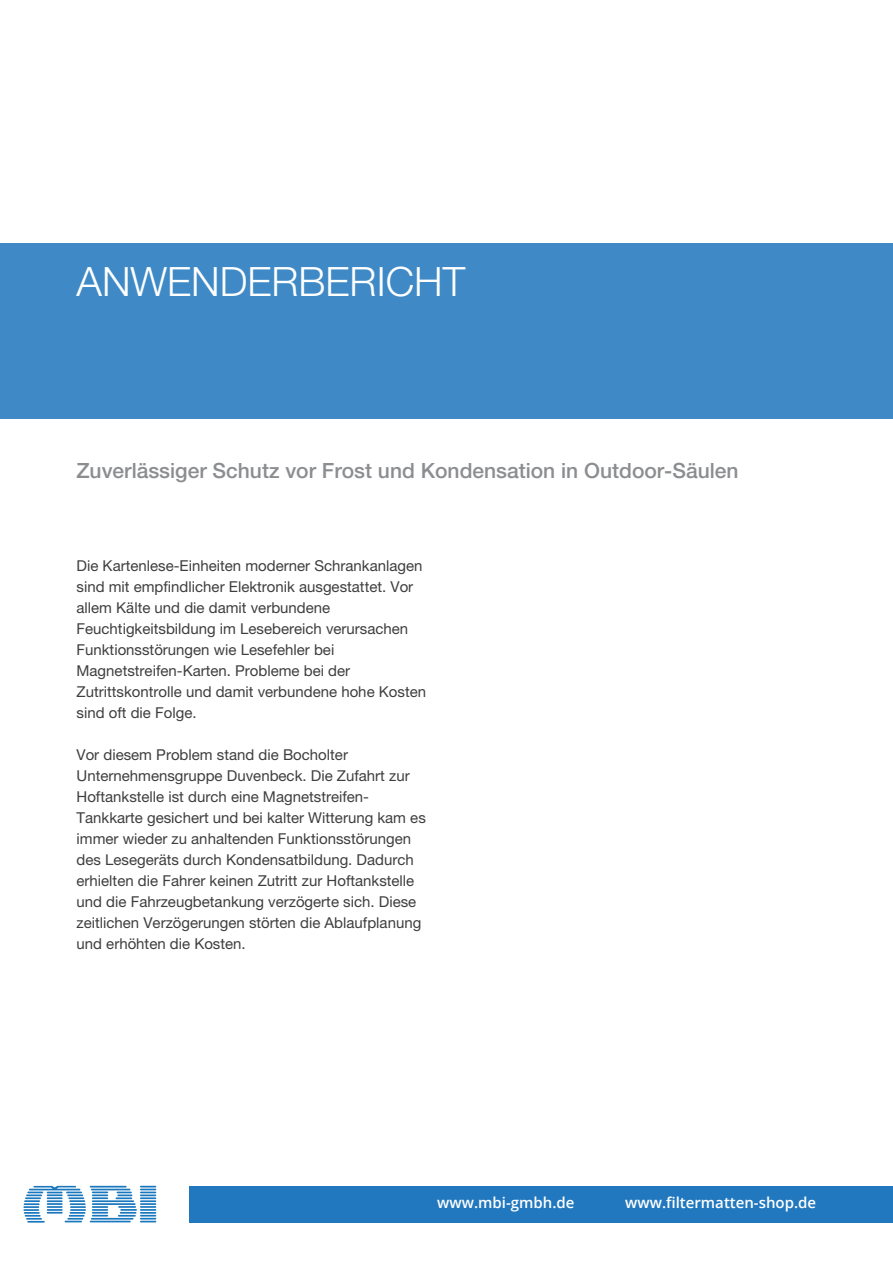
<style>
.page{position:relative;width:893px;height:1263px;background:#fff}
.page>*{position:absolute;margin:0;border:0;box-sizing:border-box;transform-origin:0 0}
.t1{font:300 40.5px "Helvetica Neue LT Pro";color:#fff}
.t2{font:500 21px "Helvetica Neue LT Pro";color:#8b8d90}
.t3{font:15px/21px "Helvetica Neue LT Pro";color:#3e3e3f}
.t4{font:600 15px "Open Sans";color:#fff}
</style>
<div class="page">
<div style="left:0;top:243px;width:893px;height:176px;background:#3f8ac6"></div>
<div style="left:189px;top:1186px;width:704px;height:36px;background:#2278be"></div>
<svg style="left:92px;top:1191px;width:16px;height:8px"></svg>
<svg style="left:92px;top:1206px;width:16px;height:10px"></svg>
<hr style="left:92px;top:1200px;width:42px;height:2px;background:#1977be">
<hr style="left:90px;top:1221px;width:41px;height:1px;background:#1977be">
<hr style="left:90px;top:1186px;width:37px;height:1px;background:#1977be">
<hr style="left:91px;top:1189px;width:39px;height:1px;background:#1977be">
<hr style="left:91px;top:1218px;width:42px;height:1px;background:#1977be">
<hr style="left:92px;top:1203px;width:44px;height:2px;background:#1977be">
<svg style="left:116px;top:1186px;width:40px;height:36px"></svg>
<svg style="left:23px;top:1186px;width:63px;height:36px"></svg>
<h1 class="t1" style="left:77px;top:257px;width:390px">ANWENDERBERICHT</h1>
<h2 class="t2" style="left:76px;top:458px;width:664px">Zuverlässiger Schutz vor Frost und Kondensation in Outdoor-Säulen</h2>
<p class="t3" style="left:77px;top:555px;width:351px">Die Kartenlese-Einheiten moderner Schrankanlagen sind mit empfindlicher Elektronik ausgestattet. Vor allem Kälte und die damit verbundene Feuchtigkeitsbildung im Lesebereich verursachen Funktionsstörungen wie Lesefehler bei Magnetstreifen-Karten. Probleme bei der Zutrittskontrolle und damit verbundene hohe Kosten sind oft die Folge.</p>
<p class="t3" style="left:77px;top:744px;width:351px">Vor diesem Problem stand die Bocholter Unternehmensgruppe Duvenbeck. Die Zufahrt zur Hoftankstelle ist durch eine Magnetstreifen-Tankkarte gesichert und bei kalter Witterung kam es immer wieder zu anhaltenden Funktionsstörungen des Lesegeräts durch Kondensatbildung. Dadurch erhielten die Fahrer keinen Zutritt zur Hoftankstelle und die Fahrzeugbetankung verzögerte sich. Diese zeitlichen Verzögerungen störten die Ablaufplanung und erhöhten die Kosten.</p>
<p class="t4" style="left:437px;top:1192px;width:139px">www.mbi-gmbh.de</p>
<p class="t4" style="left:625px;top:1192px;width:192px">www.filtermatten-shop.de</p>
</div>
